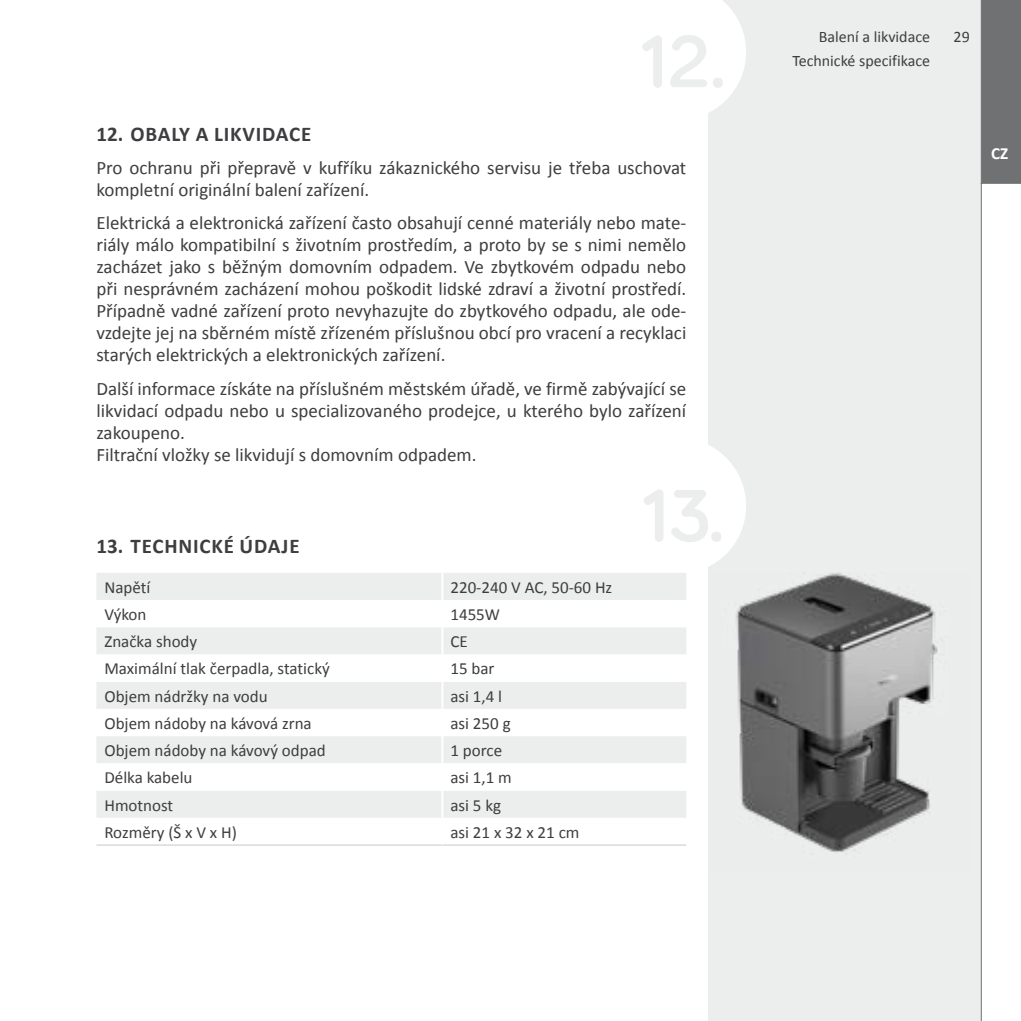
<style>
.page{position:relative;width:1021px;height:1021px;background:#fff}
.page>*{position:absolute;margin:0;border:0;box-sizing:border-box;transform-origin:0 0}
.t1{font:700 21px "Calibri";letter-spacing:.04em;color:#3e3d40}
.t2{font:19px/22px "Calibri";color:#3e3d40}
.t3{font:17px "Calibri";color:#3e3d40}
.t4{font:700 17px "Calibri";color:#fff}
.t5{font:16px/23.6px "Calibri";color:#3e3d40;text-align:right}
</style>
<div class="page">
<div style="left:707px;top:0;width:313px;height:1020px;background:#eceded"></div>
<svg style="left:707px;top:0;width:39px;height:120px"></svg>
<div style="left:609px;top:437px;width:137px;height:137px;background:#fff;border-radius:50%"></div>
<svg style="left:980px;top:0;width:40px;height:1020px;background:#e0e0e0"></svg>
<div style="left:96px;top:573px;width:590px;height:27px;background:#eceded"></div>
<svg style="left:96px;top:627px;width:590px;height:191px;fill:#eceded"></svg>
<hr style="left:96px;top:844px;width:346px;height:1px;background:#c6c7c8">
<hr style="left:442px;top:844px;width:244px;height:1px;background:#c6c7c8">
<hr style="left:441px;top:573px;width:2px;height:27px;background:#fff">
<hr style="left:441px;top:627px;width:2px;height:27px;background:#fff">
<hr style="left:441px;top:654px;width:2px;height:27px;background:#fff">
<hr style="left:441px;top:681px;width:2px;height:28px;background:#fff">
<hr style="left:441px;top:709px;width:2px;height:27px;background:#fff">
<hr style="left:441px;top:736px;width:2px;height:27px;background:#fff">
<hr style="left:441px;top:763px;width:2px;height:27px;background:#fff">
<hr style="left:441px;top:790px;width:2px;height:27px;background:#fff">
<hr style="left:441px;top:817px;width:2px;height:27px;background:#fff">
<img style="left:736px;top:572px;width:202px;height:280px">
<p class="t1" style="left:96px;top:119px;width:216px">12. OBALY A LIKVIDACE</p>
<p class="t2" style="left:96px;top:156px;width:591px">Pro ochranu při přepravě v kufříku zákaznického servisu je třeba uschovat kompletní originální balení zařízení.</p>
<p class="t2" style="left:96px;top:211px;width:591px;text-align:justify">Elektrická a elektronická zařízení často obsahují cenné materiály nebo mate&shy;riály málo kompatibilní s životním prostředím, a proto by se s nimi nemělo zacházet jako s běžným domovním odpadem. Ve zbytkovém odpadu nebo při nesprávném zacházení mohou poškodit lidské zdraví a životní prostředí.<br>Případně vadné zařízení proto nevyhazujte do zbytkového odpadu, ale ode&shy;vzdejte jej na sběrném místě zřízeném příslušnou obcí pro vracení a recyklaci starých elektrických a elektronických zařízení.</p>
<p class="t2" style="left:96px;top:376px;width:591px">Další informace získáte na příslušném městském úřadě, ve firmě zabývající se likvidací odpadu nebo u specializovaného prodejce, u kterého bylo zařízení zakoupeno.<br>Filtrační vložky se likvidují s domovním odpadem.</p>
<p class="t1" style="left:96px;top:531px;width:205px">13. TECHNICKÉ ÚDAJE</p>
<p class="t3" style="left:104px;top:576px;width:48px">Napětí</p>
<p class="t3" style="left:450px;top:576px;width:163px">220-240 V AC, 50-60 Hz</p>
<p class="t3" style="left:104px;top:604px;width:44px">Výkon</p>
<p class="t3" style="left:450px;top:604px;width:51px">1455W</p>
<p class="t3" style="left:104px;top:631px;width:94px">Značka shody</p>
<p class="t3" style="left:450px;top:631px;width:19px">CE</p>
<p class="t3" style="left:104px;top:658px;width:227px">Maximální tlak čerpadla, statický</p>
<p class="t3" style="left:450px;top:658px;width:46px">15 bar</p>
<p class="t3" style="left:104px;top:685px;width:165px">Objem nádržky na vodu</p>
<p class="t3" style="left:450px;top:685px;width:53px">asi 1,4 l</p>
<p class="t3" style="left:104px;top:712px;width:209px">Objem nádoby na kávová zrna</p>
<p class="t3" style="left:450px;top:712px;width:62px">asi 250 g</p>
<p class="t3" style="left:104px;top:740px;width:223px">Objem nádoby na kávový odpad</p>
<p class="t3" style="left:450px;top:740px;width:53px">1 porce</p>
<p class="t3" style="left:104px;top:767px;width:90px">Délka kabelu</p>
<p class="t3" style="left:450px;top:767px;width:63px">asi 1,1 m</p>
<p class="t3" style="left:104px;top:794px;width:70px">Hmotnost</p>
<p class="t3" style="left:450px;top:794px;width:52px">asi 5 kg</p>
<p class="t3" style="left:104px;top:821px;width:134px">Rozměry (Š x V x H)</p>
<p class="t3" style="left:450px;top:821px;width:130px">asi 21 x 32 x 21 cm</p>
<p class="t5" style="left:792px;top:24px;width:139px">Balení a likvidace<br>Technické specifikace</p>
<p class="t5" style="left:953px;top:24px;width:18px">29</p>
<p class="t4" style="left:990px;top:141px;width:19px">CZ</p>
</div>
